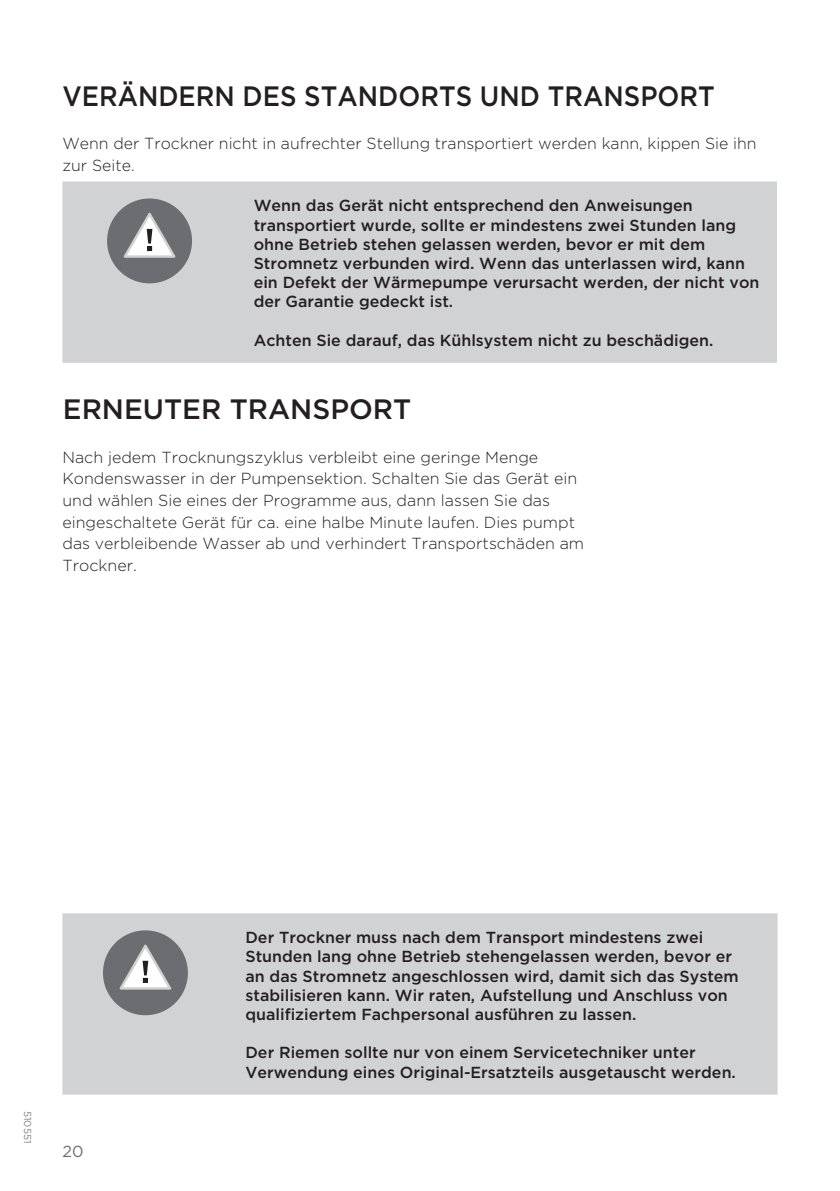
<style>
.page{position:relative;width:840px;height:1191px;background:#fff}
.page>*{position:absolute;margin:0;border:0;box-sizing:border-box;transform-origin:0 0}
.t1{font:500 28px "Gotham";color:#231f20;scale:.92 1}
.t2{font:500 28px "Gotham";color:#231f20}
.t3{font:500 16px/19.2px "Gotham";color:#231f20}
.t4{font:300 16px/21.6px "Gotham";color:#231f20}
.t5{font:16px "Gotham";color:#6c6d70}
.t6{font:10px "Gotham";color:#808285}
</style>
<div class="page">
<div style="left:62px;top:181px;width:714px;height:182px;background:#d1d2d4"></div>
<div style="left:107px;top:198px;width:85px;height:85px;background:#6c6d70;border-radius:50%"></div>
<svg style="left:121px;top:209px;width:55px;height:49px"></svg>
<div style="left:62px;top:913px;width:715px;height:181px;background:#d1d2d4"></div>
<div style="left:103px;top:930px;width:85px;height:85px;background:#6c6d70;border-radius:50%"></div>
<svg style="left:116px;top:941px;width:56px;height:49px"></svg>
<h1 class="t1" style="left:62px;top:78px;width:43px">Verändern</h1>
<h1 class="t1" style="left:242px;top:78px;width:20px">des</h1>
<h1 class="t1" style="left:304px;top:78px;width:40px">Standorts</h1>
<h1 class="t1" style="left:479px;top:78px;width:22px">und</h1>
<h1 class="t1" style="left:547px;top:78px;width:40px">Transport</h1>
<p class="t4" style="left:62px;top:132px;width:695px">Wenn der Trockner nicht in aufrechter Stellung transportiert werden kann, kippen Sie ihn zur Seite.</p>
<p class="t3" style="left:253px;top:196px;width:507px">Wenn das Gerät nicht entsprechend den Anweisungen transportiert wurde, sollte er mindestens zwei Stunden lang ohne Betrieb stehen gelassen werden, bevor er mit dem Stromnetz verbunden wird. Wenn das unterlassen wird, kann ein Defekt der Wärmepumpe verursacht werden, der nicht von der Garantie gedeckt ist.</p>
<p class="t3" style="left:253px;top:330px;width:461px">Achten Sie darauf, das Kühlsystem nicht zu beschädigen.</p>
<h1 class="t2" style="left:63px;top:391px;width:40px">Erneuter</h1>
<h1 class="t2" style="left:229px;top:391px;width:40px">Transport</h1>
<p class="t4" style="left:62px;top:446px;width:523px">Nach jedem Trocknungszyklus verbleibt eine geringe Menge Kondenswasser in der Pumpensektion. Schalten Sie das Gerät ein und wählen Sie eines der Programme aus, dann lassen Sie das eingeschaltete Gerät für ca. eine halbe Minute laufen. Dies pumpt das verbleibende Wasser ab und verhindert Transportschäden am Trockner.</p>
<p class="t6" style="left:34px;top:1110px;width:34px;rotate:90deg">510551</p>
<p class="t5" style="left:62px;top:1140px;width:23px">20</p>
<p class="t3" style="left:245px;top:927px;width:494px">Der Trockner muss nach dem Transport mindestens zwei Stunden lang ohne Betrieb stehengelassen werden, bevor er an das Stromnetz angeschlossen wird, damit sich das System stabilisieren kann. Wir raten, Aufstellung und Anschluss von qualifiziertem Fachpersonal ausführen zu lassen.</p>
<p class="t3" style="left:245px;top:1043px;width:491px">Der Riemen sollte nur von einem Servicetechniker unter<br>Verwendung eines Original-Ersatzteils ausgetauscht werden.</p>
</div>
